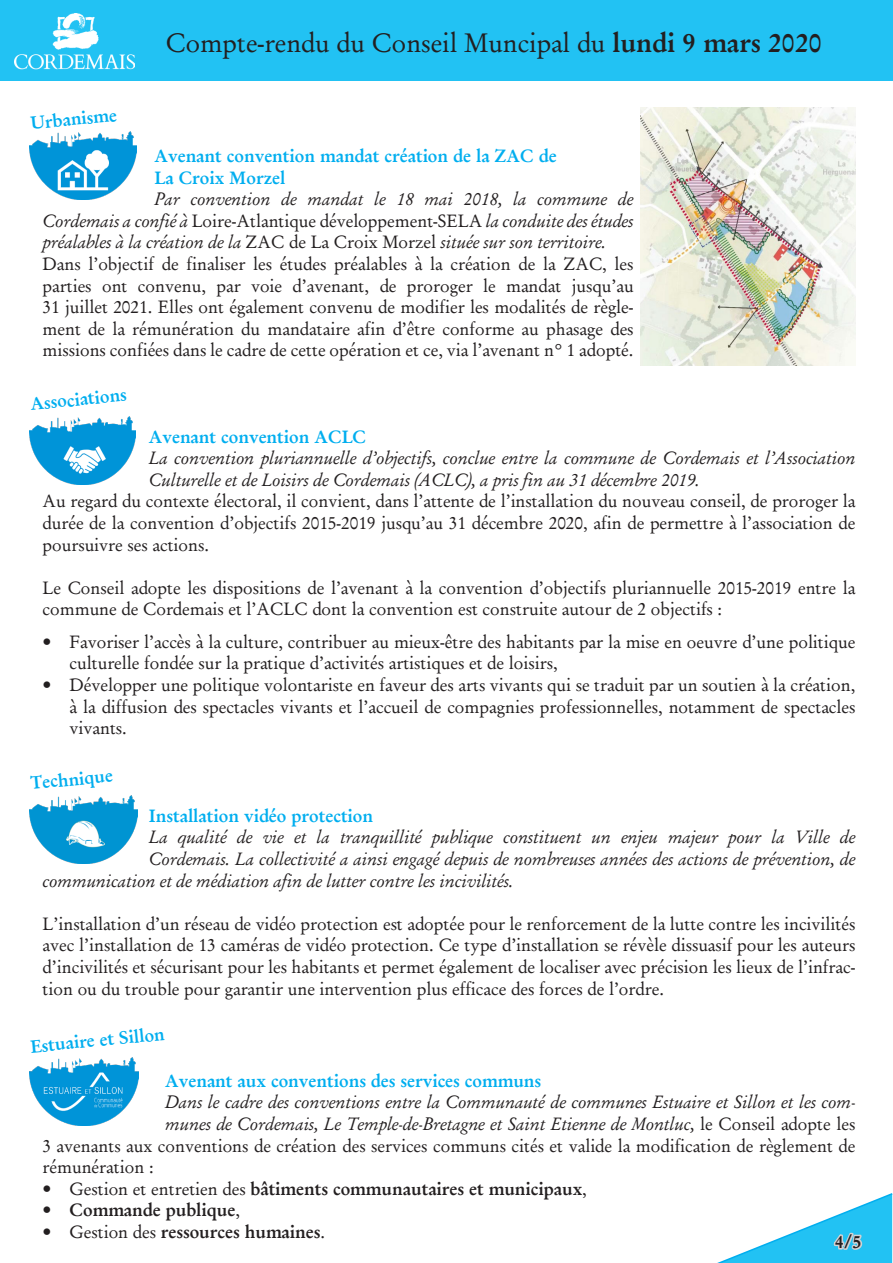
<style>
.page{position:relative;width:893px;height:1263px;background:#fff}
.page>*{position:absolute;margin:0;border:0;box-sizing:border-box;transform-origin:0 0}
.t1{font:27px "Garamond Antiqua";color:#231f20}
.t2{font:18px/21.6px "Garamond Antiqua";color:#231f20;text-align:justify}
.t3{font:18px/21.6px "Garamond Kursiv";color:#231f20;text-align:justify}
.t4{font:18px/21.6px "Garamond Halbfett";color:#00aeef}
.t5{font:18px "Garamond Halbfett";color:#231f20}
.s1{font-family:"Garamond Halbfett"}
.s2{font-family:"Garamond Antiqua"}
</style>
<div class="page">
<img style="left:641px;top:107px;width:214px;height:258px">
<svg style="left:717px;top:1193px;width:176px;height:70px"></svg>
<img style="left:30px;top:132px;width:107px;height:67px">
<img style="left:30px;top:416px;width:105px;height:68px">
<img style="left:30px;top:796px;width:107px;height:68px">
<img style="left:30px;top:1057px;width:108px;height:69px">
<div style="left:0;top:0;width:893px;height:81px;background:#22c2f3"></div>
<img style="left:15px;top:14px;width:120px;height:55px">
<p class="t4" style="left:30px;top:112px;width:88px;rotate:-5deg">Urbanisme</p>
<p class="t1" style="left:166px;top:27px;width:658px">Compte-rendu du Conseil Muncipal du <span class="s1">lundi 9 mars 2020</span></p>
<p class="t4" style="left:154px;top:145px;width:404px">Avenant convention mandat création de la ZAC de<br>La Croix Morzel</p>
<p class="t3" style="left:43px;top:188px;width:593px;text-indent:112px">Par convention de mandat le 18 mai 2018, la commune de Cordemais a confié à <span class="s2">Loire-Atlantique développement-SELA</span> la conduite des études préalables à la création de la <span class="s2">ZAC de La Croix Morzel</span> située sur son territoire.</p>
<p class="t2" style="left:43px;top:253px;width:593px">Dans l’objectif de finaliser les études préalables à la création de la ZAC, les parties ont convenu, par voie d’avenant, de proroger le mandat jusqu’au 31 juillet 2021. Elles ont également convenu de modifier les modalités de règle&shy;ment de la rémunération du mandataire afin d’être conforme au phasage des missions confiées dans le cadre de cette opération et ce, via l’avenant n° 1 adopté.</p>
<p class="t4" style="left:30px;top:393px;width:98px;rotate:-5deg">Associations</p>
<p class="t4" style="left:149px;top:426px;width:219px">Avenant convention ACLC</p>
<p class="t3" style="left:149px;top:447px;width:708px">La convention pluriannuelle d’objectifs, conclue entre la commune de Cordemais et l’Association<br>Culturelle et de Loisirs de Cordemais (ACLC), a pris fin au 31 décembre 2019.</p>
<p class="t2" style="left:43px;top:491px;width:814px">Au regard du contexte électoral, il convient, dans l’attente de l’installation du nouveau conseil, de proroger la durée de la convention d’objectifs 2015-2019 jusqu’au 31 décembre 2020, afin de permettre à l’association de poursuivre ses actions.</p>
<p class="t2" style="left:43px;top:577px;width:814px">Le Conseil adopte les dispositions de l’avenant à la convention d’objectifs pluriannuelle 2015-2019 entre la commune de Cordemais et l’ACLC dont la convention est construite autour de 2 objectifs :</p>
<p class="t2" style="left:70px;top:631px;width:787px;text-indent:-27px">• Favoriser l’accès à la culture, contribuer au mieux-être des habitants par la mise en oeuvre d’une politique culturelle fondée sur la pratique d’activités artistiques et de loisirs,</p>
<p class="t2" style="left:70px;top:674px;width:787px;text-indent:-27px">• Développer une politique volontariste en faveur des arts vivants qui se traduit par un soutien à la création, à la diffusion des spectacles vivants et l’accueil de compagnies professionnelles, notamment de spectacles vivants.</p>
<p class="t4" style="left:30px;top:772px;width:84px;rotate:-5deg">Technique</p>
<p class="t4" style="left:149px;top:805px;width:226px">Installation vidéo protection</p>
<p class="t3" style="left:149px;top:826px;width:708px">La qualité de vie et la tranquillité publique constituent un enjeu majeur pour la Ville de</p>
<p class="t3" style="left:149px;top:848px;width:708px">Cordemais. La collectivité a ainsi engagé depuis de nombreuses années des actions de prévention, de</p>
<p class="t3" style="left:43px;top:870px;width:472px">communication et de médiation afin de lutter contre les incivilités.</p>
<p class="t2" style="left:43px;top:913px;width:814px">L’installation d’un réseau de vidéo protection est adoptée pour le renforcement de la lutte contre les incivilités avec l’installation de 13 caméras de vidéo protection. Ce type d’installation se révèle dissuasif pour les auteurs d’incivilités et sécurisant pour les habitants et permet également de localiser avec précision les lieux de l’infrac&shy;tion ou du trouble pour garantir une intervention plus efficace des forces de l’ordre.</p>
<p class="t4" style="left:30px;top:1035px;width:136px;rotate:-5deg">Estuaire et Sillon</p>
<p class="t4" style="left:165px;top:1070px;width:378px">Avenant aux conventions des services communs</p>
<p class="t3" style="left:165px;top:1091px;width:692px">Dans le cadre des conventions entre la Communauté de communes Estuaire et Sillon et les com-</p>
<p class="t3" style="left:165px;top:1113px;width:692px">munes de Cordemais, Le Temple-de-Bretagne et Saint Etienne de Montluc, <span class="s2">le Conseil adopte les</span></p>
<p class="t2" style="left:43px;top:1135px;width:814px">3 avenants aux conventions de création des services communs cités et valide la modification de règlement de</p>
<p class="t2" style="left:43px;top:1156px;width:113px">rémunération :</p>
<p class="t5" style="left:43px;top:1178px;width:546px"><span class="s2">• Gestion et entretien des</span> bâtiments communautaires et municipaux<span class="s2">,</span></p>
<p class="t5" style="left:43px;top:1199px;width:199px">• Commande publique<span class="s2">,</span></p>
<p class="t5" style="left:43px;top:1221px;width:284px"><span class="s2">• Gestion des</span> ressources humaines<span class="s2">.</span></p>
<p class="t5" style="left:835px;top:1231px;width:28px">4/5</p>
</div>
